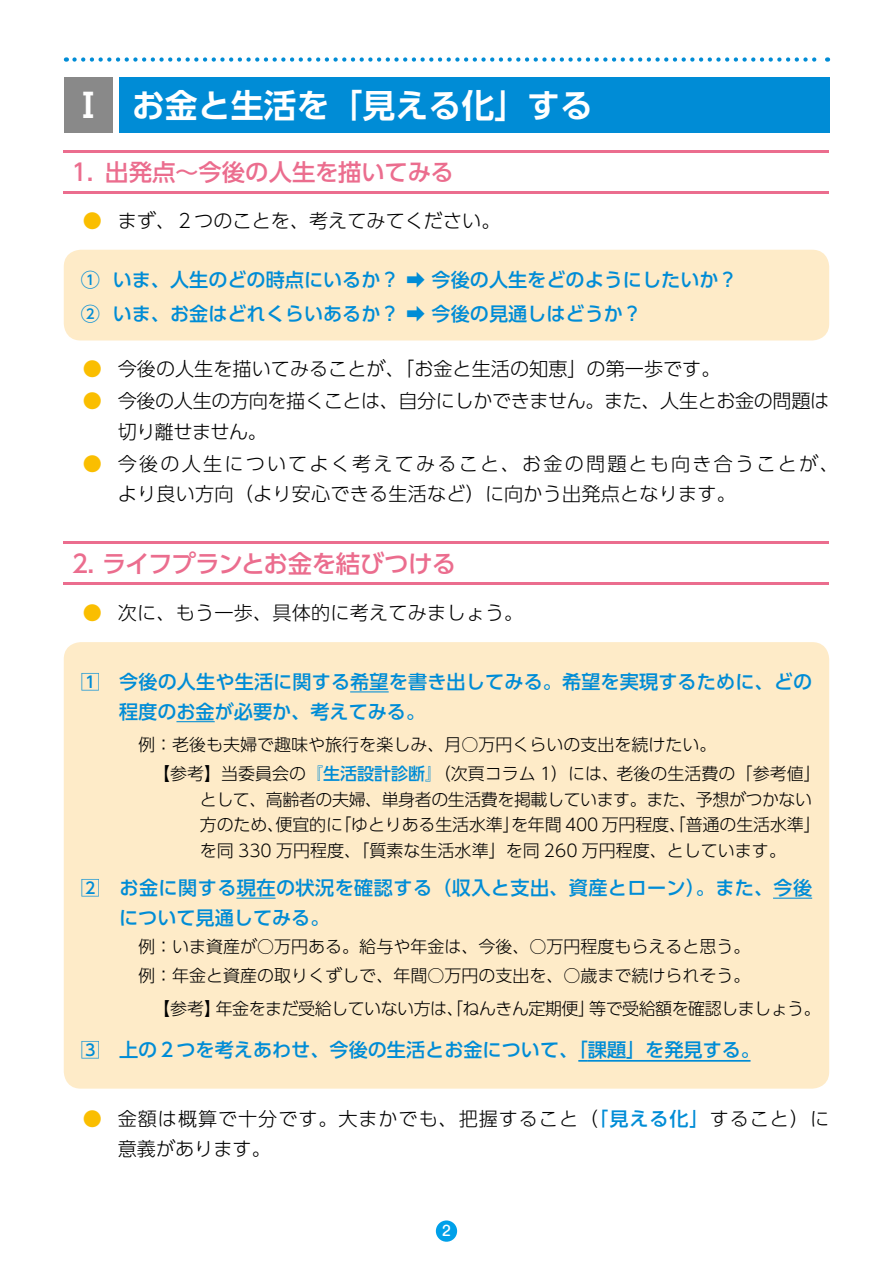
<style>
.page{position:relative;width:893px;height:1263px;background:#fff}
.page>*{position:absolute;margin:0;border:0;box-sizing:border-box;transform-origin:0 0}
.t1{font:700 33px "UD Shin Go Pro De";color:#fff}
.t2{font:500 24.45px "UD Shin Go Pro";letter-spacing:-.025em;color:#eb6d8e}
.t3{font:500 23.4px "UD Shin Go Pro";color:#eb6d8e}
.t4{font:500 19.2px/34px "UD Shin Go Pro";color:#008cd6}
.t5{font:300 19.2px "UD Shin Go Pro";letter-spacing:.01em;color:#000}
.t6{font:300 19.2px/29.7px "UD Shin Go Pro";letter-spacing:.115em;color:#000}
.t7{font:500 19.2px/29.7px "UD Shin Go Pro";letter-spacing:.025em;color:#008cd6}
.t8{font:300 19.2px/32px "UD Shin Go Pro";letter-spacing:-.02em;color:#000}
.t9{font:300 19.2px/29.7px "UD Shin Go Pro";letter-spacing:.05em;color:#000}
.t10{font:300 16.95px/29.7px "UD Shin Go Pro";color:#000}
.t11{font:300 16.95px "UD Shin Go Pro";letter-spacing:-.03em;color:#000}
.t12{font:500 13.8px "Shin M Go Pro";color:#fff}
.s1{color:#fabe00}
.s2{font-family:"Shin Go Pro"}
.s3{font-weight:500;color:#008cd6}
</style>
<div class="page">
<div style="left:119px;top:78px;width:710px;height:55px;background:#008cd6"></div>
<div style="left:64px;top:78px;width:49px;height:55px;background:#898989"></div>
<hr style="left:64px;top:150px;width:765px;height:3px;background:#eb6d8e">
<hr style="left:64px;top:191px;width:765px;height:2px;background:#eb6d8e">
<hr style="left:64px;top:542px;width:765px;height:2px;background:#eb6d8e">
<hr style="left:64px;top:582px;width:765px;height:3px;background:#eb6d8e">
<div style="left:64px;top:250px;width:765px;height:90px;background:#feebc8;border-radius:17px"></div>
<div style="left:64px;top:642px;width:765px;height:447px;background:#feebc8;border-radius:17px"></div>
<hr style="left:350px;top:691px;width:39px;height:1px;background:#008cd6">
<hr style="left:176px;top:721px;width:39px;height:1px;background:#008cd6">
<hr style="left:236px;top:898px;width:40px;height:1px;background:#008cd6">
<hr style="left:773px;top:898px;width:39px;height:1px;background:#008cd6">
<svg style="left:578px;top:1060px;width:10px;height:2px"></svg>
<hr style="left:588px;top:1060px;width:162px;height:2px;background:#008cd6">
<div style="left:436px;top:1220px;width:21px;height:22px;background:#00a0e9;border-radius:50%"></div>
<svg style="left:74px;top:57px;width:754px;height:5px"></svg>
<h1 class="t1" style="left:72px;top:78px;width:523px">Ⅰ お金と生活を「見える化」する</h1>
<h3 class="t3" style="left:68px;top:153px;width:387px">１．出発点〜今後の人生を描いてみる</h3>
<p class="t5" style="left:83px;top:205px;width:419px"><span class="s1">●</span> まず、２つのことを、考えてみてください。</p>
<p class="t4" style="left:81px;top:262px;width:658px">① いま、人生のどの時点にいるか？ <span class="s2">➡</span> 今後の人生をどのようにしたいか？<br>② いま、お金はどれくらいあるか？ <span class="s2">➡</span> 今後の見通しはどうか？</p>
<p class="t5" style="left:83px;top:353px;width:639px"><span class="s1">●</span> 今後の人生を描いてみることが、「お金と生活の知恵」の第一歩です。</p>
<p class="t8" style="left:118px;top:384px;width:713px;text-indent:-35px"><span class="s1">●</span> 今後の人生の方向を描くことは、自分にしかできません。また、人生とお金の問題は切り離せません。</p>
<p class="t6" style="left:118px;top:448px;width:723px;text-indent:-35px"><span class="s1">●</span> 今後の人生についてよく考えてみること、お金の問題とも向き合うことが、より良い方向（より安心できる生活など）に向かう出発点となります。</p>
<h2 class="t2" style="left:68px;top:543px;width:390px">２. ライフプランとお金を結びつける</h2>
<p class="t5" style="left:83px;top:597px;width:442px"><span class="s1">●</span> 次に、もう一歩、具体的に考えてみましょう。</p>
<p class="t4" style="left:119px;top:666px;width:695px;line-height:29.7px;text-indent:-38px">1　今後の人生や生活に関する希望を書き出してみる。希望を実現するために、どの程度のお金が必要か、考えてみる。</p>
<p class="t10" style="left:153px;top:729px;width:669px;text-indent:-15px">例：老後も夫婦で趣味や旅行を楽しみ、月○万円くらいの支出を続けたい。<br>【参考】当委員会の<span class="s3">『生活設計診断』</span>（次頁コラム 1）には、老後の生活費の「参考値」</p>
<p class="t10" style="left:200px;top:786px;width:622px;line-height:25.5px">として、高齢者の夫婦、単身者の生活費を掲載しています。また、予想がつかない方のため、便宜的に「ゆとりある生活水準」を年間 400 万円程度、「普通の生活水準」を同 330 万円程度、「質素な生活水準」を同 260 万円程度、としています。</p>
<p class="t7" style="left:119px;top:872px;width:695px;text-indent:-38px">2　お金に関する現在の状況を確認する（収入と支出、資産とローン）。また、今後について見通してみる。</p>
<p class="t10" style="left:138px;top:931px;width:614px">例：いま資産が○万円ある。給与や年金は、今後、○万円程度もらえると思う。例：年金と資産の取りくずしで、年間○万円の支出を、○歳まで続けられそう。</p>
<p class="t11" style="left:153px;top:995px;width:669px">【参考】年金をまだ受給していない方は、「ねんきん定期便」等で受給額を確認しましょう。</p>
<p class="t4" style="left:81px;top:1032px;width:681px">3　上の２つを考えあわせ、今後の生活とお金について、「課題」を発見する。</p>
<p class="t9" style="left:118px;top:1103px;width:713px;text-indent:-35px"><span class="s1">●</span> 金額は概算で十分です。大まかでも、把握すること（<span class="s3">「見える化」</span>すること）に意義があります。</p>
<p class="t12" style="left:442px;top:1220px;width:10px">2</p>
</div>
